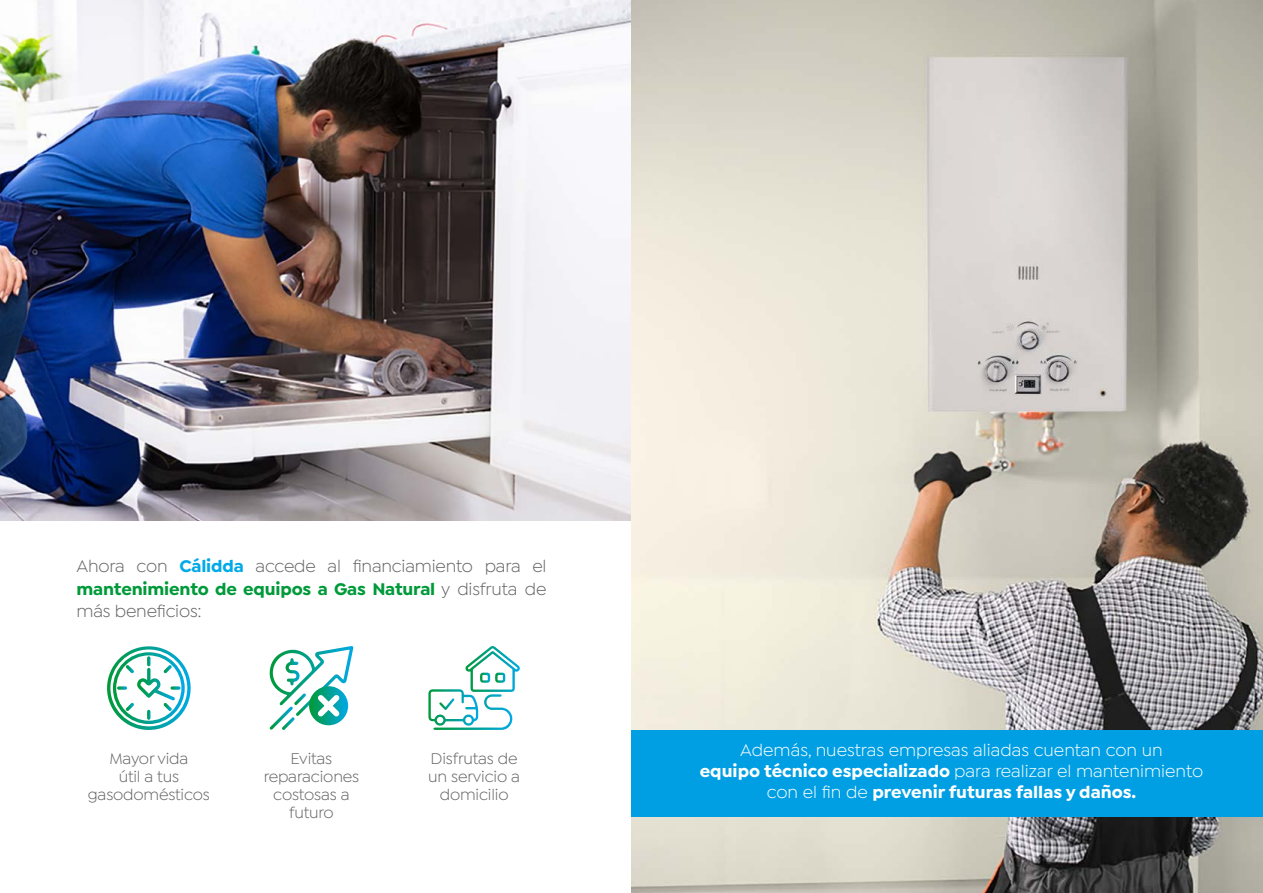
<style>
.page{position:relative;width:1263px;height:893px;background:#fff}
.page>*{position:absolute;margin:0;border:0;box-sizing:border-box;transform-origin:0 0}
.t1{font:18px/21px "Isidora Sans";color:#fff;text-align:center}
.t2{font:18px/22.5px "Isidora Sans";letter-spacing:-.01em;color:#646363;text-align:justify}
.t3{font:16.5px/18px "Isidora Sans";letter-spacing:-.01em;color:#646363;text-align:center}
.s1{font-weight:700;color:#00a9e8}
.s2{font-weight:700;color:#009a3a}
.s3{font-weight:700}
</style>
<div class="page">
<img style="left:0;top:0;width:631px;height:520px">
<svg style="left:107px;top:646px;width:84px;height:84px"></svg>
<svg style="left:269px;top:646px;width:84px;height:84px"></svg>
<svg style="left:428px;top:646px;width:92px;height:84px"></svg>
<img style="left:631px;top:0;width:632px;height:893px">
<div style="left:631px;top:730px;width:632px;height:86px;background:#009fe3"></div>
<p class="t2" style="left:77px;top:555px;width:472px">Ahora con <span class="s1">Cálidda</span> accede al financiamiento para el <span class="s2">mantenimiento de equipos a Gas Natural</span> y disfruta de más beneficios:</p>
<p class="t3" style="left:88px;top:749px;width:124px">Mayor vida<br>útil a tus gasodomésticos</p>
<p class="t3" style="left:264px;top:749px;width:97px">Evitas reparaciones costosas a futuro</p>
<p class="t3" style="left:428px;top:749px;width:93px">Disfrutas de un servicio a domicilio</p>
<p class="t1" style="left:700px;top:739px;width:505px">Además, nuestras empresas aliadas cuentan con un<br><span class="s3">equipo técnico especializado</span> para realizar el mantenimiento con el fin de <span class="s3">prevenir futuras fallas y daños.</span></p>
</div>
